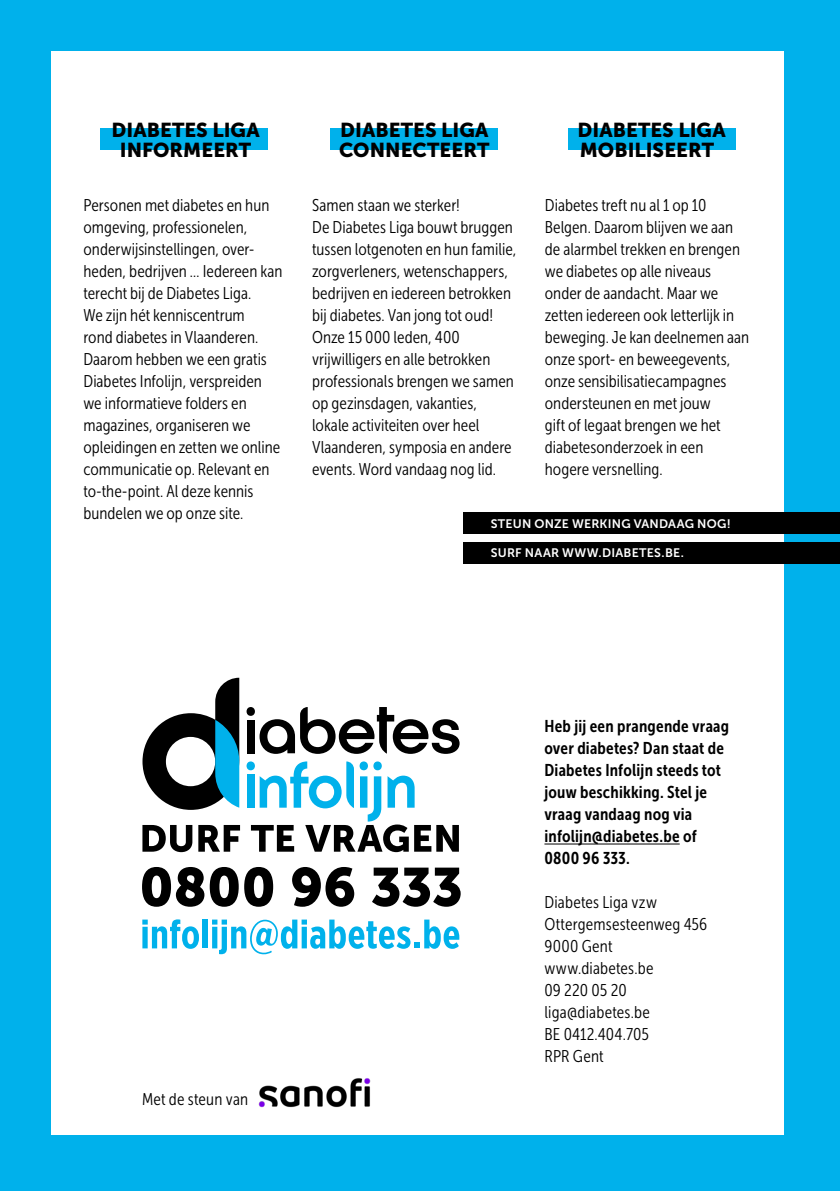
<style>
.page{position:relative;width:840px;height:1191px;background:#fff}
.page>*{position:absolute;margin:0;border:0;box-sizing:border-box;transform-origin:0 0}
.t1{font:20px/20px "Museo Sans 900";letter-spacing:.005em;color:#000}
.t2{font:17px/22px "Museo Sans Cond 300";color:#000}
.t3{font:17px/22px "Museo Sans Cond 700";letter-spacing:.015em;color:#000}
.t4{font:12.2px "Museo Sans 700";letter-spacing:.02em;color:#fff}
</style>
<div class="page">
<div style="left:0;top:0;width:839px;height:1191px;background:#00b1eb"></div>
<div style="left:51px;top:51px;width:731px;height:1083px;background:#fff"></div>
<div style="left:463px;top:512px;width:376px;height:22px;background:#000"></div>
<div style="left:463px;top:542px;width:376px;height:21px;background:#000"></div>
<div style="left:100px;top:128px;width:168px;height:22px;background:#00b1eb"></div>
<div style="left:330px;top:128px;width:168px;height:22px;background:#00b1eb"></div>
<div style="left:567px;top:128px;width:168px;height:22px;background:#00b1eb"></div>
<hr style="left:544px;top:843px;width:135px;height:1px;background:#000">
<svg style="left:142px;top:677px;width:97px;height:133px"></svg>
<div style="left:247px;top:774px;width:7px;height:33px;background:#00b1eb"></div>
<div style="left:247px;top:720px;width:7px;height:33px;background:#000"></div>
<div style="left:246px;top:707px;width:9px;height:9px;background:#000;border-radius:50%"></div>
<div style="left:246px;top:761px;width:9px;height:9px;background:#00b1eb;border-radius:50%"></div>
<svg style="left:259px;top:707px;width:200px;height:47px"></svg>
<svg style="left:142px;top:867px;width:96px;height:39px"></svg>
<svg style="left:244px;top:867px;width:29px;height:39px"></svg>
<svg style="left:292px;top:867px;width:62px;height:39px"></svg>
<svg style="left:372px;top:867px;width:88px;height:39px"></svg>
<svg style="left:142px;top:919px;width:57px;height:30px"></svg>
<div style="left:202px;top:919px;width:6px;height:29px;background:#00b1eb"></div>
<svg style="left:212px;top:919px;width:247px;height:35px"></svg>
<svg style="left:142px;top:825px;width:50px;height:27px"></svg>
<svg style="left:198px;top:825px;width:42px;height:26px"></svg>
<svg style="left:251px;top:761px;width:207px;height:91px"></svg>
<img style="left:258px;top:1078px;width:113px;height:30px">
<p class="t1" style="left:111px;top:120px;width:150px;text-align:center">DIABETES LIGA<br>INFORMEERT</p>
<p class="t2" style="left:83px;top:194px;width:200px">Personen met diabetes en hun omgeving, professionelen, onderwijsinstellingen, over&shy;heden, bedrijven … Iedereen kan terecht bij de Diabetes Liga.<br>We zijn hét kenniscentrum<br>rond diabetes in Vlaanderen.<br>Daarom hebben we een gratis<br>Diabetes Infolijn, verspreiden we informatieve folders en magazines, organiseren we opleidingen en zetten we online communicatie op. Relevant en to-the-point. Al deze kennis bundelen we op onze site.</p>
<p class="t1" style="left:339px;top:120px;width:152px">DIABETES LIGA<br>CONNECTEERT</p>
<p class="t2" style="left:312px;top:194px;width:205px">Samen staan we sterker!<br>De Diabetes Liga bouwt bruggen tussen lotgenoten en hun familie, zorgverleners, wetenschappers, bedrijven en iedereen betrokken bij diabetes. Van jong tot oud!<br>Onze 15 000 leden, 400 vrijwilligers en alle betrokken professionals brengen we samen op gezinsdagen, vakanties, lokale activiteiten over heel<br>Vlaanderen, symposia en andere events. Word vandaag nog lid.</p>
<p class="t1" style="left:577px;top:120px;width:150px">DIABETES LIGA<br>MOBILISEERT</p>
<p class="t2" style="left:544px;top:194px;width:206px">Diabetes treft nu al 1 op 10<br>Belgen. Daarom blijven we aan de alarmbel trekken en brengen we diabetes op alle niveaus onder de aandacht. Maar we zetten iedereen ook letterlijk in beweging. Je kan deelnemen aan onze sport- en beweegevents, onze sensibilisatiecampagnes ondersteunen en met jouw<br>gift of legaat brengen we het diabetesonderzoek in een hogere versnelling.</p>
<p class="t4" style="left:490px;top:516px;width:241px">STEUN ONZE WERKING VANDAAG NOG!</p>
<p class="t4" style="left:490px;top:545px;width:195px">SURF NAAR WWW.DIABETES.BE.</p>
<p class="t2" style="left:142px;top:1088px;width:108px">Met de steun van</p>
<p class="t3" style="left:544px;top:715px;width:186px">Heb jij een prangende vraag over diabetes? Dan staat de<br>Diabetes Infolijn steeds tot jouw beschikking. Stel je vraag vandaag nog via infolijn@diabetes.be of<br>0800 96 333.</p>
<p class="t2" style="left:544px;top:891px;width:164px">Diabetes Liga vzw<br>Ottergemsesteenweg 456<br>9000 Gent www.diabetes.be<br>09 220 05 20 liga@diabetes.be<br>BE 0412.404.705<br>RPR Gent</p>
</div>
